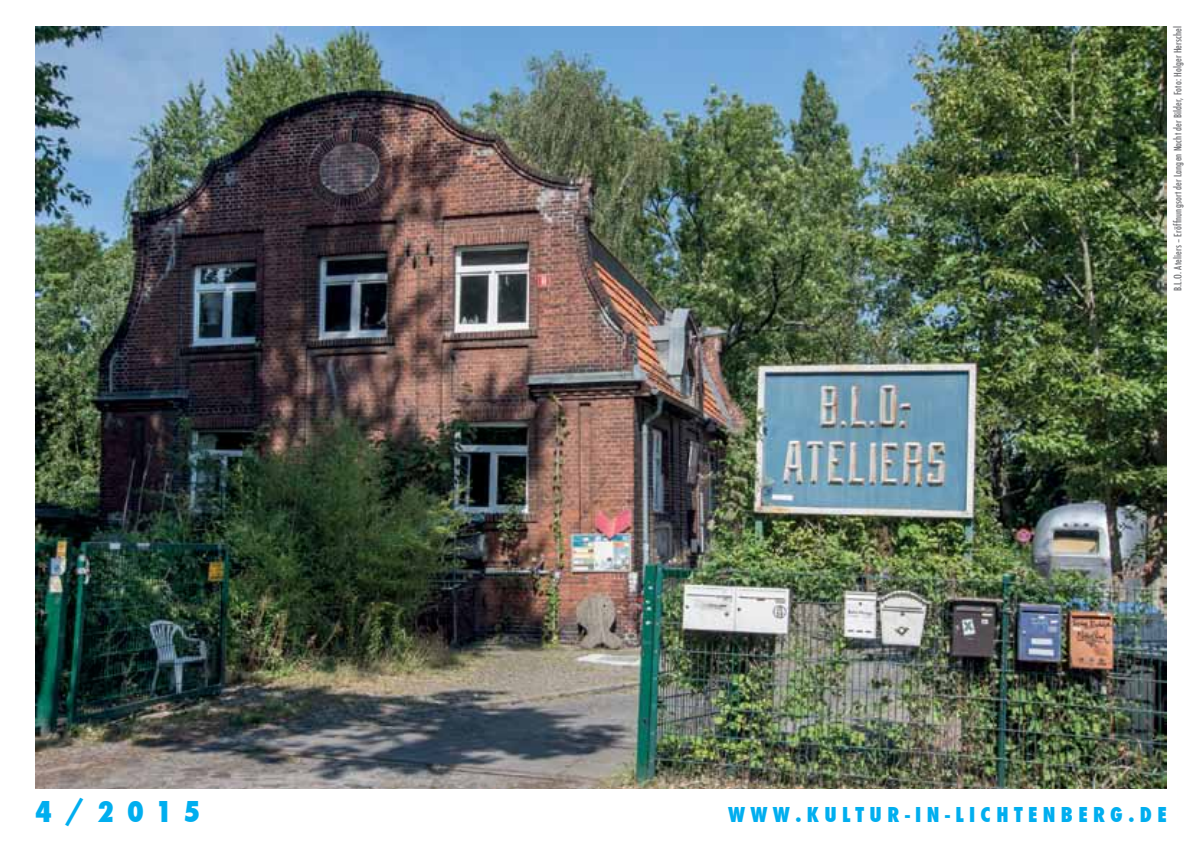
<style>
.page{position:relative;width:1202px;height:851px;background:#fff}
.page>*{position:absolute;margin:0;border:0;box-sizing:border-box;transform-origin:0 0}
.t1{font:800 condensed 28px "Futura";color:#00aeef}
.t2{font:800 condensed 20px "Futura";letter-spacing:.27em;color:#00aeef}
.t3{font:500 condensed 10px "Futura";letter-spacing:.01em;color:#6d6e71}
.s1{font-size:26.8px}
</style>
<div class="page">
<img style="left:35px;top:26px;width:1132px;height:762px">
<h1 class="t1" style="left:35px;top:792px;width:167px">4<span class="s1">/</span>2015</h1>
<p class="t3" style="left:1171px;top:291px;width:266px;rotate:-90deg">B.L.O. Ateliers – Eröffnungsort der Langen Nacht der Bilder, Foto: Holger Herschel</p>
<h2 class="t2" style="left:728px;top:801px;width:440px">WWW.KULTUR-IN-LICHTENBERG.DE</h2>
</div>
